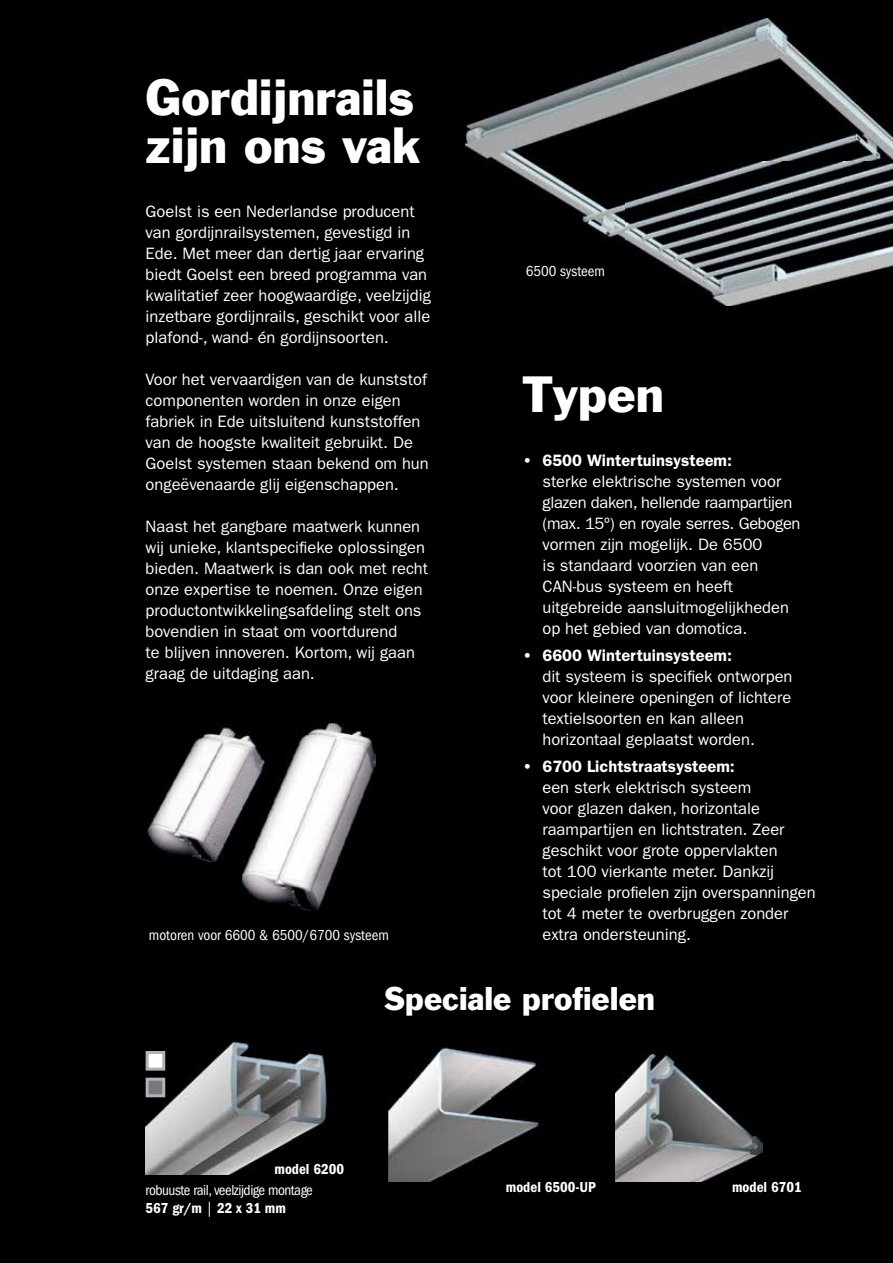
<style>
.page{position:relative;width:893px;height:1263px;background:#fff}
.page>*{position:absolute;margin:0;border:0;box-sizing:border-box;transform-origin:0 0}
.t1{font:63.75px/68.6px "Franklin Gothic";letter-spacing:-.01em;color:#fff}
.t2{font:46.5px/48px "Franklin Gothic";color:#fff}
.t3{font:500 33.9px "ITC Franklin Gothic Std";color:#fff}
.t4{font:30px "Franklin Gothic";color:#fff}
.t5{font:16.5px/21px "ITC Franklin Gothic Std";color:#fff}
.t6{font:600 16.5px "ITC Franklin Gothic Std";color:#fff}
.t7{font:15px "ITC Franklin Gothic Std Dm Cd";color:#fff}
.t8{font:condensed 15px "ITC Franklin Gothic Std";color:#fff}
.t9{font:condensed 15px "ITC Franklin Gothic Std";letter-spacing:-.03em;color:#fff}
.s1{font-family:"ITC Franklin Gothic Std";font-stretch:condensed}
</style>
<div class="page">
<div style="left:86px;top:0;width:807px;height:1263px;background:#000"></div>
<img style="left:389px;top:1047px;width:153px;height:134px">
<img style="left:615px;top:1054px;width:148px;height:127px">
<img style="left:146px;top:1041px;width:181px;height:133px">
<div style="left:147px;top:1052px;width:17px;height:17px;background:#fff"></div>
<div style="left:146px;top:1051px;width:19px;height:19px;border:3px solid #b1b4b6"></div>
<div style="left:147px;top:1079px;width:17px;height:17px;background:#77787b"></div>
<div style="left:146px;top:1078px;width:19px;height:19px;border:3px solid #b1b4b6"></div>
<img style="left:148px;top:723px;width:227px;height:188px">
<img style="left:465px;top:18px;width:428px;height:288px">
<div style="left:0;top:0;width:95px;height:1263px;background:#000"></div>
<h2 class="t2" style="left:146px;top:75px;width:277px">Gordijnrails zijn ons vak</h2>
<p class="t5" style="left:146px;top:201px;width:287px">Goelst is een Nederlandse producent van gordijnrailsystemen, gevestigd in Ede. Met meer dan dertig jaar ervaring biedt Goelst een breed programma van kwalitatief zeer hoogwaardige, veelzijdig inzetbare gordijnrails, geschikt voor alle plafond-, wand- én gordijnsoorten.</p>
<p class="t5" style="left:146px;top:369px;width:285px">Voor het vervaardigen van de kunststof componenten worden in onze eigen fabriek in Ede uitsluitend kunststoffen van de hoogste kwaliteit gebruikt. De Goelst systemen staan bekend om hun ongeëvenaarde glij eigenschappen.</p>
<p class="t5" style="left:146px;top:516px;width:284px">Naast het gangbare maatwerk kunnen wij unieke, klantspecifieke oplossingen bieden. Maatwerk is dan ook met recht onze expertise te noemen. Onze eigen productontwikkelingsafdeling stelt ons bovendien in staat om voortdurend<br>te blijven innoveren. Kortom, wij gaan graag de uitdaging aan.</p>
<h1 class="t1" style="left:136px;top:485px;width:323px">Wintertuin systemen</h1>
<h3 class="t3" style="left:136px;top:635px;width:350px">comfort op hoog niveau</h3>
<p class="t8" style="left:149px;top:926px;width:241px">motoren voor 6600 &amp; 6500/6700 systeem</p>
<p class="t8" style="left:526px;top:263px;width:81px">6500 systeem</p>
<h2 class="t2" style="left:522px;top:372px;width:143px">Typen</h2>
<p class="t6" style="left:522px;top:450px;width:211px">• 6500 Wintertuinsysteem:</p>
<p class="t5" style="left:542px;top:471px;width:260px">sterke elektrische systemen voor glazen daken, hellende raampartijen (max. 15º) en royale serres. Gebogen vormen zijn mogelijk. De 6500<br>is standaard voorzien van een<br>CAN-bus systeem en heeft uitgebreide aansluitmogelijkheden op het gebied van domotica.</p>
<p class="t6" style="left:522px;top:645px;width:211px">• 6600 Wintertuinsysteem:</p>
<p class="t5" style="left:542px;top:666px;width:252px">dit systeem is specifiek ontworpen voor kleinere openingen of lichtere textielsoorten en kan alleen horizontaal geplaatst worden.</p>
<p class="t6" style="left:522px;top:756px;width:214px">• 6700 Lichtstraatsysteem:</p>
<p class="t5" style="left:542px;top:777px;width:275px">een sterk elektrisch systeem<br>voor glazen daken, horizontale raampartijen en lichtstraten. Zeer geschikt voor grote oppervlakten<br>tot 100 vierkante meter. Dankzij speciale profielen zijn overspanningen tot 4 meter te overbruggen zonder extra ondersteuning.</p>
<h3 class="t4" style="left:384px;top:979px;width:273px">Speciale profielen</h3>
<p class="t7" style="left:275px;top:1160px;width:71px">model 6200</p>
<p class="t7" style="left:506px;top:1178px;width:91px">model 6500-UP</p>
<p class="t9" style="left:146px;top:1181px;width:169px">robuuste rail, veelzijdige montage</p>
<p class="t7" style="left:732px;top:1178px;width:71px">model 6701</p>
<p class="t7" style="left:146px;top:1199px;width:142px">567 gr/m <span class="s1">|</span> 22 x 31 mm</p>
</div>
